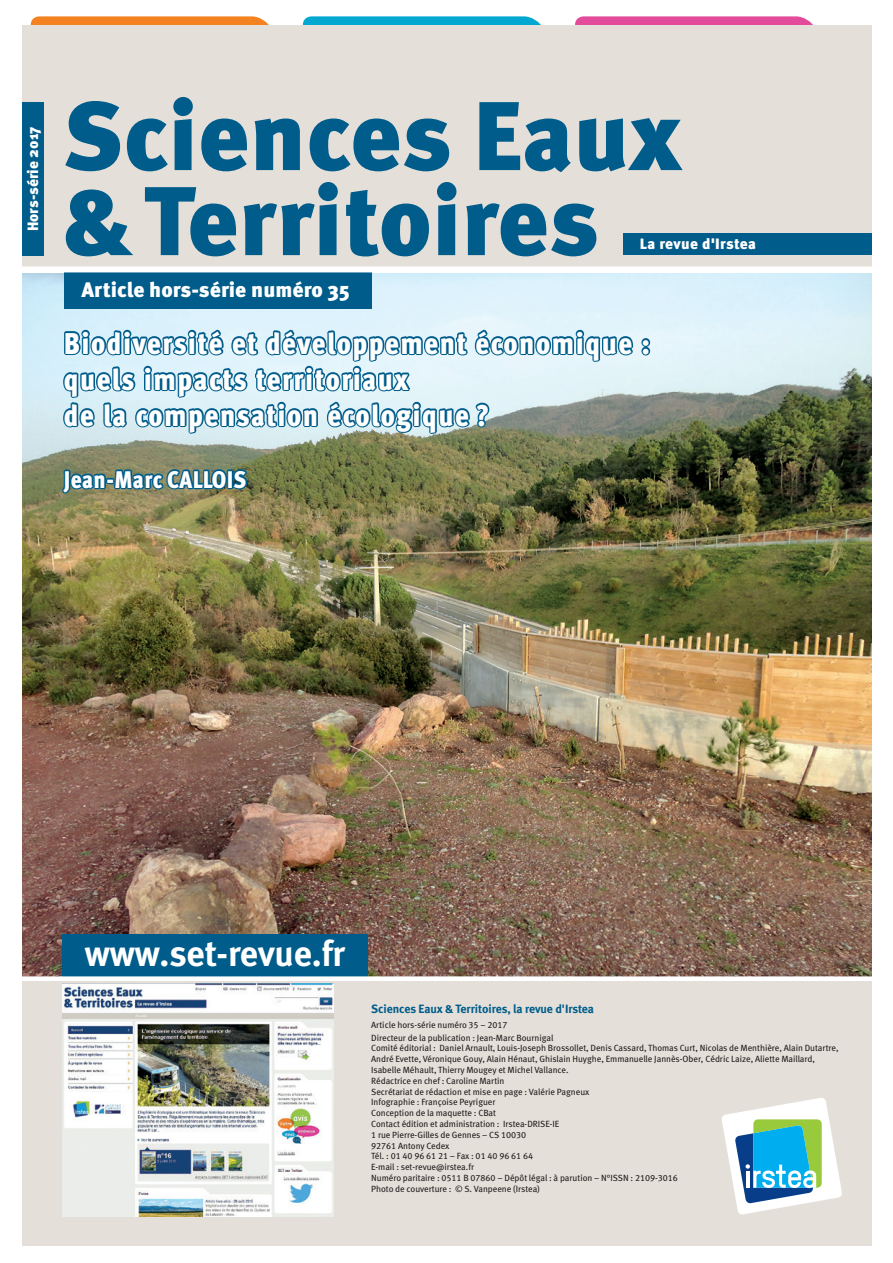
<style>
.page{position:relative;width:893px;height:1263px;background:#fff}
.page>*{position:absolute;margin:0;border:0;box-sizing:border-box;transform-origin:0 0}
.t1{font:900 97.5px/85.1px "Meta OT";color:#005c8a}
.t2{font:36px "Meta Bold LF";color:#fff}
.t3{font:900 30px/36px "Meta Cond OT";letter-spacing:.05em;color:#fff}
.t4{font:900 24px "Meta Cond OT";letter-spacing:.015em;color:#fff}
.t5{font:900 21px "Meta OT";color:#fff}
.t6{font:900 15px "Meta OT";letter-spacing:.02em;color:#fff}
.t7{font:900 15px "Meta OT";color:#fff}
.t8{font:12px "Meta Bold LF";letter-spacing:-.005em;color:#005c8a}
.t9{font:9px/10.8px "Meta Book LF";color:#231f20}
</style>
<div class="page">
<img style="left:23px;top:273px;width:849px;height:703px">
<img style="left:59px;top:327px;width:593px;height:222px">
<svg style="left:31px;top:16px;width:782px;height:9px;background:#ac9096"></svg>
<div style="left:22px;top:25px;width:850px;height:242px;background:#e4e0d9"></div>
<div style="left:23px;top:103px;width:21px;height:153px;background:#005c8a"></div>
<div style="left:624px;top:233px;width:248px;height:22px;background:#005c8a"></div>
<div style="left:62px;top:934px;width:305px;height:42px;background:#005c8a"></div>
<div style="left:23px;top:982px;width:849px;height:264px;background:#e4e0d9"></div>
<svg style="left:722px;top:1098px;width:120px;height:116px"></svg>
<img style="left:62px;top:983px;width:271px;height:233px">
<div style="left:64px;top:272px;width:308px;height:37px;background:#005c8a"></div>
<div style="left:5px;top:266px;width:888px;height:6px;background:#fff"></div>
<h3 class="t7" style="left:24px;top:231px;width:106px;rotate:-90deg">Hors-série 2017</h3>
<h1 class="t1" style="left:62px;top:97px;width:620px">Sciences Eaux &amp;Territoires</h1>
<h3 class="t6" style="left:640px;top:234px;width:118px">La revue d'Irstea</h3>
<h3 class="t5" style="left:81px;top:276px;width:270px">Article hors-série numéro 35</h3>
<h3 class="t3" style="left:64px;top:326px;width:588px">Biodiversité et développement économique : quels impacts territoriaux<br>de la compensation écologique ?</h3>
<h3 class="t4" style="left:64px;top:464px;width:184px">Jean-Marc CALLOIS</h3>
<h2 class="t2" style="left:85px;top:932px;width:262px">www.set-revue.fr</h2>
<h3 class="t8" style="left:371px;top:1001px;width:224px">Sciences Eaux &amp; Territoires, la revue d'Irstea</h3>
<p class="t9" style="left:371px;top:1018px;width:184px;line-height:12.9px">Article hors-série numéro 35 – 2017<br>Directeur de la publication : Jean-Marc Bournigal</p>
<p class="t9" style="left:371px;top:1043px;width:469px">Comité éditorial : Daniel Arnault, Louis-Joseph Brossollet, Denis Cassard, Thomas Curt, Nicolas de Menthière, Alain Dutartre, André Evette, Véronique Gouy, Alain Hénaut, Ghislain Huyghe, Emmanuelle Jannès-Ober, Cédric Laize, Aliette Maillard, Isabelle Méhault, Thierry Mougey et Michel Vallance.<br>Rédactrice en chef : Caroline Martin<br>Secrétariat de rédaction et mise en page : Valérie Pagneux<br>Infographie : Françoise Peyriguer<br>Conception de la maquette : CBat<br>Contact édition et administration : Irstea-DRISE-IE<br>1 rue Pierre-Gilles de Gennes – CS 10030<br>92761 Antony Cedex<br>Tél. : 01 40 96 61 21 – Fax : 01 40 96 61 64<br>E-mail : set-revue@irstea.fr<br>Numéro paritaire : 0511 B 07860 – Dépôt légal : à parution – N°ISSN : 2109-3016<br>Photo de couverture : © S. Vanpeene (Irstea)</p>
</div>
